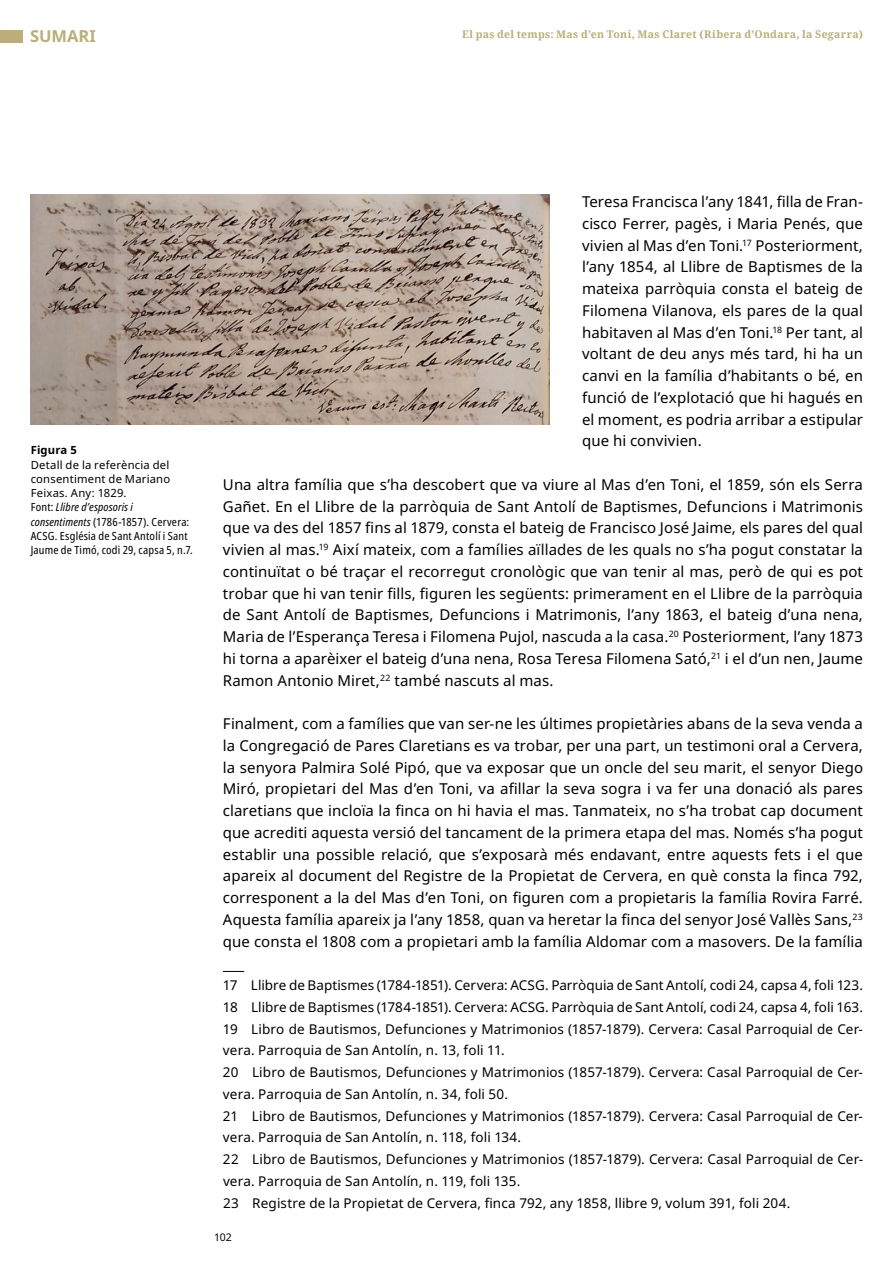
<style>
.page{position:relative;width:893px;height:1263px;background:#fff}
.page>*{position:absolute;margin:0;border:0;box-sizing:border-box;transform-origin:0 0}
.t1{font:700 16.5px "Noto Sans";color:#bbae7b}
.t2{font:15px/21.8px "Noto Sans";letter-spacing:.005em;color:#000;text-align:justify}
.t3{font:13.5px/21.8px "Noto Sans";letter-spacing:.01em;color:#000}
.t4{font:condensed 11.25px/14.2px "Noto Sans";letter-spacing:.015em;color:#000}
.t5{font:700 11.25px "Noto Sans";letter-spacing:.01em;color:#000}
.t6{font:700 10.5px "Noto Serif";letter-spacing:.025em;color:#bbae7b}
.t7{font:10.5px "Noto Sans";color:#000}
.s1{font-stretch:normal}
.s2{font-style:italic}
</style>
<div class="page">
<div style="left:0;top:30px;width:22px;height:12px;background:#bbae7b"></div>
<svg style="left:223px;top:971px;width:21px;height:1px"></svg>
<img style="left:30px;top:194px;width:520px;height:230px">
<p class="t1" style="left:30px;top:24px;width:67px">SUMARI</p>
<p class="t6" style="left:462px;top:26px;width:402px">El pas del temps: Mas d’en Toni, Mas Claret (Ribera d’Ondara, la Segarra)</p>
<p class="t5" style="left:31px;top:442px;width:48px">Figura 5</p>
<p class="t4" style="left:31px;top:458px;width:164px"><span class="s1">Detall de la referència del consentiment de Mariano<br>Feixas. Any: 1829.<br></span>Font: <span class="s2">Llibre d’esposoris i consentiments</span> (1786-1857). Cervera:<br>ACSG. Església de Sant Antolí i Sant<br>Jaume de Timó, codi 29, capsa 5, n.7.</p>
<p class="t2" style="left:582px;top:191px;width:282px">Teresa Francisca l’any 1841, filla de Fran&shy;cisco Ferrer, pagès, i Maria Penés, que vivien al Mas d’en Toni.<sup>17</sup> Posteriorment, l’any 1854, al Llibre de Baptismes de la mateixa parròquia consta el bateig de Filomena Vilanova, els pares de la qual habitaven al Mas d’en Toni.<sup>18</sup> Per tant, al voltant de deu anys més tard, hi ha un canvi en la família d’habitants o bé, en funció de l’explotació que hi hagués en el moment, es podria arribar a estipular que hi convivien.</p>
<p class="t2" style="left:223px;top:474px;width:641px">Una altra família que s’ha descobert que va viure al Mas d’en Toni, el 1859, són els Serra Gañet. En el Llibre de la parròquia de Sant Antolí de Baptismes, Defuncions i Matrimonis que va des del 1857 fins al 1879, consta el bateig de Francisco José Jaime, els pares del qual vivien al mas.<sup>19</sup> Així mateix, com a famílies aïllades de les quals no s’ha pogut constatar la continuïtat o bé traçar el recorregut cronològic que van tenir al mas, però de qui es pot trobar que hi van tenir fills, figuren les següents: primerament en el Llibre de la parròquia de Sant Antolí de Baptismes, Defuncions i Matrimonis, l’any 1863, el bateig d’una nena, Maria de l’Esperança Teresa i Filomena Pujol, nascuda a la casa.<sup>20</sup> Posteriorment, l’any 1873 hi torna a aparèixer el bateig d’una nena, Rosa Teresa Filomena Sató,<sup>21</sup> i el d’un nen, Jaume Ramon Antonio Miret,<sup>22</sup> també nascuts al mas.</p>
<p class="t2" style="left:223px;top:713px;width:642px">Finalment, com a famílies que van ser-ne les últimes propietàries abans de la seva venda a la Congregació de Pares Claretians es va trobar, per una part, un testimoni oral a Cervera, la senyora Palmira Solé Pipó, que va exposar que un oncle del seu marit, el senyor Diego Miró, propietari del Mas d’en Toni, va afillar la seva sogra i va fer una donació als pares claretians que incloïa la finca on hi havia el mas. Tanmateix, no s’ha trobat cap document que acrediti aquesta versió del tancament de la primera etapa del mas. Només s’ha pogut establir una possible relació, que s’exposarà més endavant, entre aquests fets i el que apareix al document del Registre de la Propietat de Cervera, en què consta la finca 792, corresponent a la del Mas d’en Toni, on figuren com a propietaris la família Rovira Farré.<br>Aquesta família apareix ja l’any 1858, quan va heretar la finca del senyor José Vallès Sans,<sup>23 </sup>que consta el 1808 com a propietari amb la família Aldomar com a masovers. De la família</p>
<p class="t3" style="left:223px;top:975px;width:641px">17 Llibre de Baptismes (1784-1851). Cervera: ACSG. Parròquia de Sant Antolí, codi 24, capsa 4, foli 123.<br>18 Llibre de Baptismes (1784-1851). Cervera: ACSG. Parròquia de Sant Antolí, codi 24, capsa 4, foli 163.<br>19 Libro de Bautismos, Defunciones y Matrimonios (1857-1879). Cervera: Casal Parroquial de Cer&shy;vera. Parroquia de San Antolín, n. 13, foli 11.<br>20 Libro de Bautismos, Defunciones y Matrimonios (1857-1879). Cervera: Casal Parroquial de Cer&shy;vera. Parroquia de San Antolín, n. 34, foli 50.<br>21 Libro de Bautismos, Defunciones y Matrimonios (1857-1879). Cervera: Casal Parroquial de Cer&shy;vera. Parroquia de San Antolín, n. 118, foli 134.<br>22 Libro de Bautismos, Defunciones y Matrimonios (1857-1879). Cervera: Casal Parroquial de Cer&shy;vera. Parroquia de San Antolín, n. 119, foli 135.<br>23 Registre de la Propietat de Cervera, finca 792, any 1858, llibre 9, volum 391, foli 204.</p>
<p class="t7" style="left:214px;top:1229px;width:19px">102</p>
</div>
